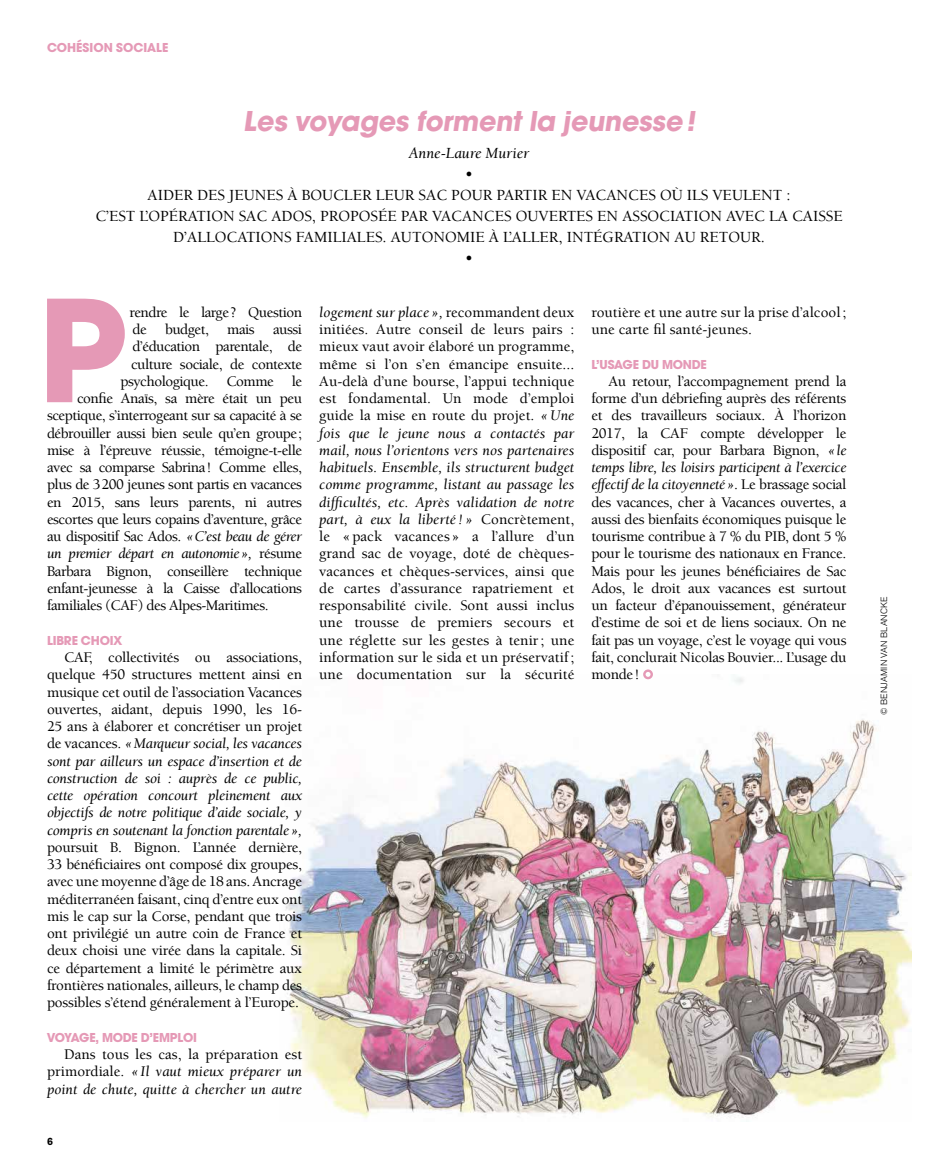
<style>
.page{position:relative;width:927px;height:1170px;background:#fff}
.page>*{position:absolute;margin:0;border:0;box-sizing:border-box;transform-origin:0 0}
.t1{font:700 30px "Avant Gard EF";color:#e599b6}
.t2{font:500 15.75px/21px "Berkeley LT";color:#000;text-align:center}
.t3{font:italic 15.75px "Berkeley LT";color:#000}
.t4{font:500 15px/17.2px "Berkeley LT";letter-spacing:-.03em;color:#000;text-align:justify}
.t5{font:italic 15px/17.2px "Berkeley LT";letter-spacing:-.015em;color:#000;text-align:justify}
.t6{font:500 15px/17.2px "Berkeley LT";letter-spacing:.005em;color:#000}
.t7{font:700 13.5px "Avant Gard EF";letter-spacing:-.015em;color:#e599b6}
.t8{font:700 10.5px "Akzidenz Grotesk BE";color:#000}
.t9{font:300 9px "Akzidenz Grotesk BE";letter-spacing:.02em;color:#000}
.s1{font-weight:400;font-style:italic}
.s2{font-weight:500;font-style:normal}
</style>
<div class="page">
<img style="left:285px;top:676px;width:626px;height:442px">
<div style="left:643px;top:669px;width:10px;height:10px;border:2px solid #e599b6;border-radius:50%"></div>
<svg style="left:47px;top:298px;width:78px;height:104px"></svg>
<p class="t7" style="left:47px;top:39px;width:123px">COHÉSION SOCIALE</p>
<h1 class="t1" style="left:243px;top:103px;width:458px">Les voyages forment la jeunesse!</h1>
<p class="t3" style="left:409px;top:145px;width:122px">Anne-Laure Murier</p>
<p class="t2" style="left:95px;top:164px;width:749px">•<br>AIDER DES JEUNES À BOUCLER LEUR SAC POUR PARTIR EN VACANCES OÙ ILS VEULENT :<br>C’EST L’OPÉRATION SAC ADOS, PROPOSÉE PAR VACANCES OUVERTES EN ASSOCIATION AVEC LA CAISSE D’ALLOCATIONS FAMILIALES. AUTONOMIE À L’ALLER, INTÉGRATION AU RETOUR.<br>•</p>
<p class="t4" style="left:130px;top:304px;width:174px">rendre le large? Question</p>
<p class="t4" style="left:133px;top:321px;width:171px">de budget, mais aussi</p>
<p class="t4" style="left:133px;top:338px;width:171px">d’éducation parentale, de</p>
<p class="t4" style="left:131px;top:355px;width:172px">culture sociale, de contexte</p>
<p class="t4" style="left:121px;top:373px;width:183px">psychologique. Comme le</p>
<p class="t4" style="left:77px;top:390px;width:226px">confie Anaïs, sa mère était un peu</p>
<p class="t4" style="left:47px;top:407px;width:257px">sceptique, s’interrogeant sur sa capacité à se</p>
<p class="t4" style="left:47px;top:424px;width:257px">débrouiller aussi bien seule qu’en groupe;</p>
<p class="t4" style="left:47px;top:442px;width:256px">mise à l’épreuve réussie, témoigne-t-elle</p>
<p class="t4" style="left:47px;top:459px;width:256px">avec sa comparse Sabrina! Comme elles,</p>
<p class="t4" style="left:47px;top:476px;width:256px">plus de 3200 jeunes sont partis en vacances</p>
<p class="t4" style="left:47px;top:493px;width:256px">en 2015, sans leurs parents, ni autres</p>
<p class="t4" style="left:47px;top:511px;width:257px">escortes que leurs copains d’aventure, grâce</p>
<p class="t4" style="left:47px;top:528px;width:256px">au dispositif Sac Ados. <span class="s1">«C’est beau de gérer</span></p>
<p class="t5" style="left:47px;top:545px;width:257px">un premier départ en autonomie», <span class="s2">résume</span></p>
<p class="t4" style="left:47px;top:562px;width:257px">Barbara Bignon, conseillère technique</p>
<p class="t4" style="left:47px;top:580px;width:257px">enfant-jeunesse à la Caisse d’allocations</p>
<p class="t4" style="left:47px;top:597px;width:223px">familiales (CAF) des Alpes-Maritimes.</p>
<p class="t7" style="left:47px;top:632px;width:77px">LIBRE CHOIX</p>
<p class="t5" style="left:47px;top:649px;width:257px;text-indent:17px"><span class="s2">CAF, collectivités ou associations, quelque 450 structures mettent ainsi en musique cet outil de l’association Vacances ouvertes, aidant, depuis 1990, les 16- 25 ans à élaborer et concrétiser un projet de vacances.</span> «Marqueur social, les vacances sont par ailleurs un espace d’insertion et de construction de soi : auprès de ce public, cette opération concourt pleinement aux objectifs de notre politique d’aide sociale, y compris en soutenant la fonction parentale»,</p>
<p class="t4" style="left:47px;top:838px;width:257px">poursuit B. Bignon. L’année dernière, 33 bénéficiaires ont composé dix groupes, avec une moyenne d’âge de 18 ans. Ancrage méditerranéen faisant, cinq d’entre eux ont mis le cap sur la Corse, pendant que trois ont privilégié un autre coin de France et deux choisi une virée dans la capitale. Si ce département a limité le périmètre aux frontières nationales, ailleurs, le champ des possibles s’étend généralement à l’Europe.</p>
<p class="t7" style="left:47px;top:1028px;width:151px">VOYAGE, MODE D’EMPLOI</p>
<p class="t5" style="left:47px;top:1045px;width:257px;text-indent:17px"><span class="s2">Dans tous les cas, la préparation est primordiale.</span> « Il vaut mieux préparer un point de chute, quitte à chercher un autre</p>
<p class="t4" style="left:319px;top:304px;width:257px"><span class="s1">logement sur place »,</span> recommandent deux initiées. Autre conseil de leurs pairs : mieux vaut avoir élaboré un programme, même si l’on s’en émancipe ensuite...<br>Au-delà d’une bourse, l’appui technique est fondamental. Un mode d’emploi guide la mise en route du projet. <span class="s1">«Une fois que le jeune nous a contactés par mail, nous l’orientons vers nos partenaires habituels. Ensemble, ils structurent budget comme programme, listant au passage les difficultés, etc. Après validation de notre part, à eux la liberté ! »</span> Concrètement, le « pack vacances » a l’allure d’un grand sac de voyage, doté de chèques&shy;vacances et chèques-services, ainsi que de cartes d’assurance rapatriement et responsabilité civile. Sont aussi inclus une trousse de premiers secours et une réglette sur les gestes à tenir; une information sur le sida et un préservatif; une documentation sur la sécurité</p>
<p class="t6" style="left:591px;top:304px;width:257px">routière et une autre sur la prise d’alcool; une carte fil santé-jeunes.</p>
<p class="t7" style="left:591px;top:356px;width:117px">L’USAGE DU MONDE</p>
<p class="t4" style="left:591px;top:373px;width:257px;text-indent:17px">Au retour, l’accompagnement prend la forme d’un débriefing auprès des référents et des travailleurs sociaux. À l’horizon 2017, la CAF compte développer le dispositif car, pour Barbara Bignon, <span class="s1">«le temps libre, les loisirs participent à l’exercice effectif de la citoyenneté»</span>. Le brassage social des vacances, cher à Vacances ouvertes, a aussi des bienfaits économiques puisque le tourisme contribue à 7 % du PIB, dont 5 % pour le tourisme des nationaux en France.<br>Mais pour les jeunes bénéficiaires de Sac Ados, le droit aux vacances est surtout un facteur d’épanouissement, générateur d’estime de soi et de liens sociaux. On ne fait pas un voyage, c’est le voyage qui vous fait, conclurait Nicolas Bouvier... L’usage du monde!</p>
<p class="t8" style="left:47px;top:1135px;width:7px">6</p>
<p class="t9" style="left:879px;top:715px;width:120px;rotate:-90deg">© BENJAMIN VAN BLANCKE</p>
</div>
